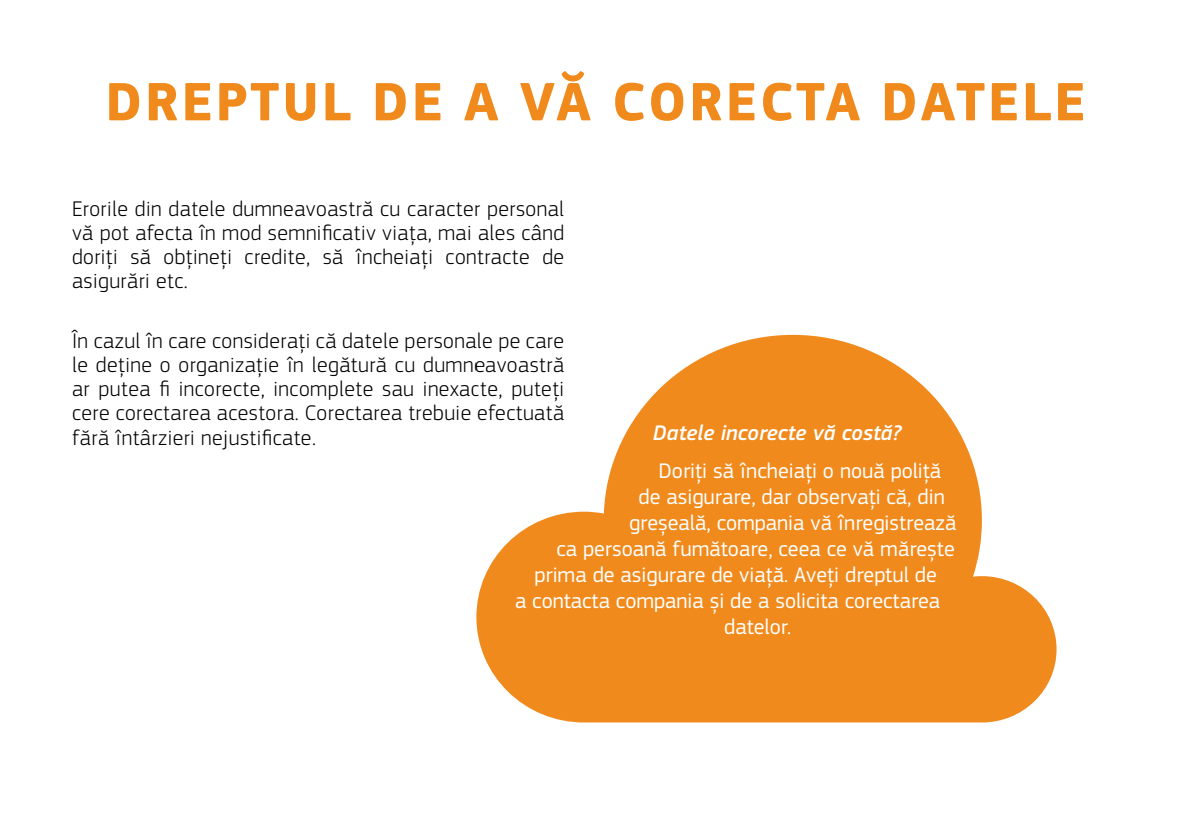
<style>
.page{position:relative;width:1191px;height:840px;background:#fff}
.page>*{position:absolute;margin:0;border:0;box-sizing:border-box;transform-origin:0 0}
._2-Title{font:700 56px "EC Square Sans Pro";letter-spacing:.05em;color:#f18a1c}
._4-Body_Black{font:300 22px/24px "EC Square Sans Pro";letter-spacing:.02em;color:#000;text-align:justify}
.t1{font:22px "EC Square Sans Pro";color:#fff}
.t2{font:italic 500 22px "EC Square Sans Pro";color:#fff}
</style>
<div class="page">
<svg style="left:476px;top:334px;width:580px;height:388px;fill:#f18a1c"></svg>
<h1 class="_2-Title" style="left:105px;top:68px;width:981px">DREPTUL DE A VĂ CORECTA DATELE</h1>
<p class="_4-Body_Black" style="left:72px;top:197px;width:493px">Erorile din datele dumneavoastră cu caracter personal vă pot afecta în mod semnificativ viața, mai ales când doriți să obțineți credite, să încheiați contracte de asigurări etc.</p>
<p class="_4-Body_Black" style="left:72px;top:329px;width:493px">În cazul în care considerați că datele personale pe care le deține o organizație în legătură cu dumneavoastră ar putea fi incorecte, incomplete sau inexacte, puteți cere corectarea acestora. Corectarea trebuie efectuată fără întârzieri nejustificate.</p>
<p class="t2" style="left:653px;top:420px;width:250px">Datele incorecte vă costă?</p>
<p class="t1" style="left:658px;top:457px;width:284px">Doriți să încheiați o nouă poliță</p>
<p class="t1" style="left:638px;top:483px;width:308px">de asigurare, dar observați că, din</p>
<p class="t1" style="left:629px;top:509px;width:329px">greșeală, compania vă înregistrează</p>
<p class="t1" style="left:556px;top:535px;width:400px">ca persoană fumătoare, ceea ce vă mărește</p>
<p class="t1" style="left:534px;top:561px;width:404px">prima de asigurare de viață. Aveți dreptul de</p>
<p class="t1" style="left:515px;top:587px;width:427px">a contacta compania și de a solicita corectarea</p>
<p class="t1" style="left:724px;top:613px;width:68px">datelor.</p>
</div>
